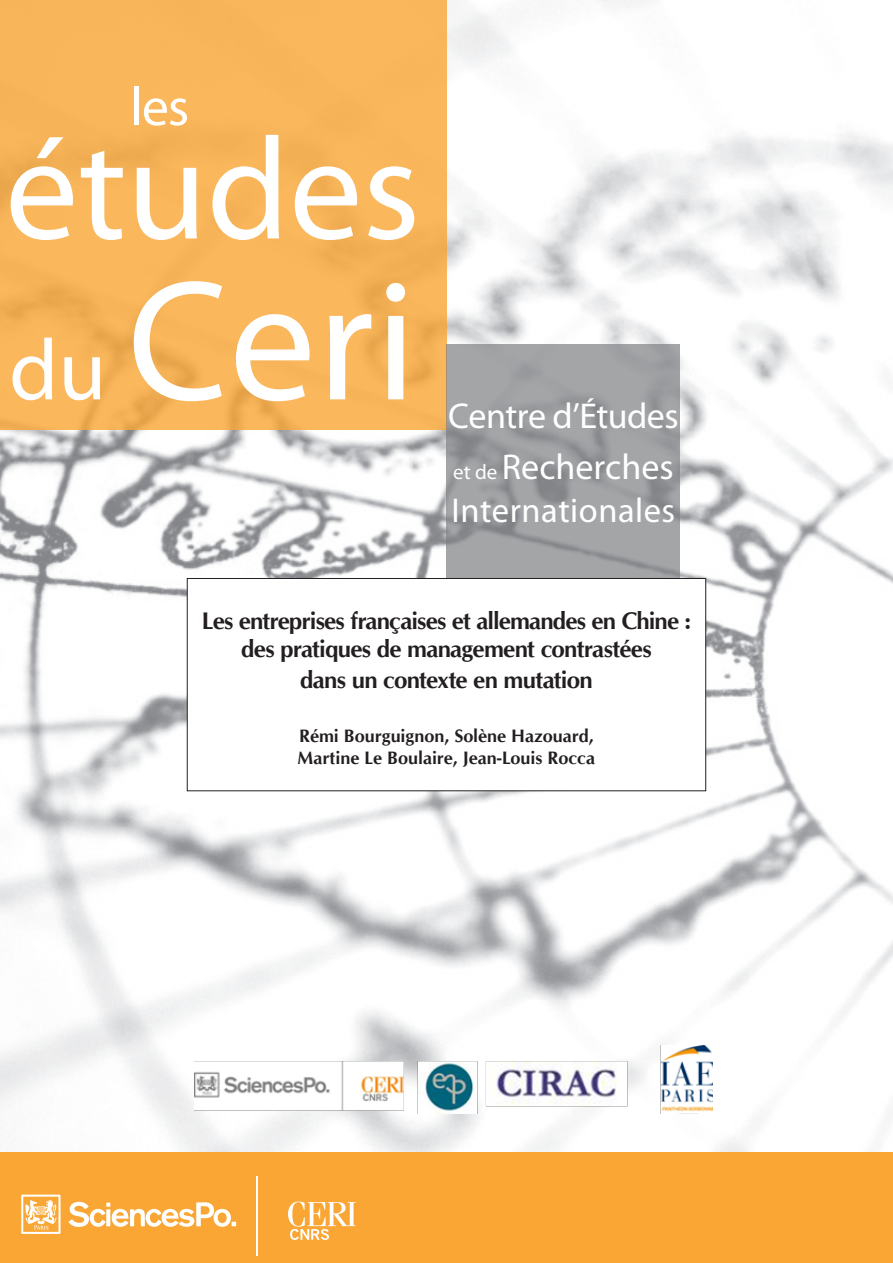
<style>
.page{position:relative;width:893px;height:1263px;background:#fff}
.page>*{position:absolute;margin:0;border:0;box-sizing:border-box;transform-origin:0 0}
.t1{font:172.5px "Myriad Pro";color:#fff}
.t2{font:145.95px "Myriad Pro";color:#fff}
.t3{font:54px "Myriad Pro";color:#fff}
.t4{font:36px/51px "Myriad Pro";letter-spacing:-.015em;color:#fff}
.t5{font:34.5px "Myriad Pro";letter-spacing:.015em;color:#fff}
.TITRE_COUV{font:700 24px/30.6px "CG Omega";letter-spacing:-.03em;color:#231f20;text-align:center}
.t6{font:700 18px/21.6px "CG Omega";color:#231f20}
.s1{font-size:87px}
.s2{font-size:21px}
</style>
<div class="page">
<img style="left:0;top:0;width:893px;height:1152px">
<div style="left:0;top:1152px;width:893px;height:111px;background:#faa634"></div>
<div style="left:187px;top:578px;width:519px;height:213px;background:#fff;border:1px solid #231f20"></div>
<svg style="left:288px;top:1201px;width:68px;height:39px"></svg>
<svg style="left:68px;top:1202px;width:168px;height:25px"></svg>
<svg style="left:21px;top:1194px;width:40px;height:40px"></svg>
<hr style="left:256px;top:1176px;width:2px;height:79px;background:#fff">
<div style="left:0;top:0;width:446px;height:429px;background:#f9b65b"></div>
<svg style="left:446px;top:344px;width:234px;height:234px;background:#9d9ea0"></svg>
<img style="left:195px;top:1045px;width:518px;height:69px">
<h3 class="t3" style="left:130px;top:74px;width:61px">les</h3>
<h2 class="t2" style="left:5px;top:99px;width:416px">études</h2>
<h1 class="t1" style="left:9px;top:235px;width:408px"><span class="s1">du</span> Ceri</h1>
<h3 class="t4" style="left:448px;top:389px;width:232px">Centre d’Études <span class="s2">et de</span> Recherches</h3>
<h3 class="t5" style="left:452px;top:489px;width:225px">Internationales</h3>
<p class="TITRE_COUV" style="left:202px;top:605px;width:491px">Les entreprises françaises et allemandes en Chine :</p>
<p class="TITRE_COUV" style="left:241px;top:634px;width:412px">des pratiques de management contrastées dans un contexte en mutation</p>
<p class="t6" style="left:298px;top:725px;width:299px">Rémi Bourguignon, Solène Hazouard,<br>Martine Le Boulaire, Jean-Louis Rocca</p>
</div>
